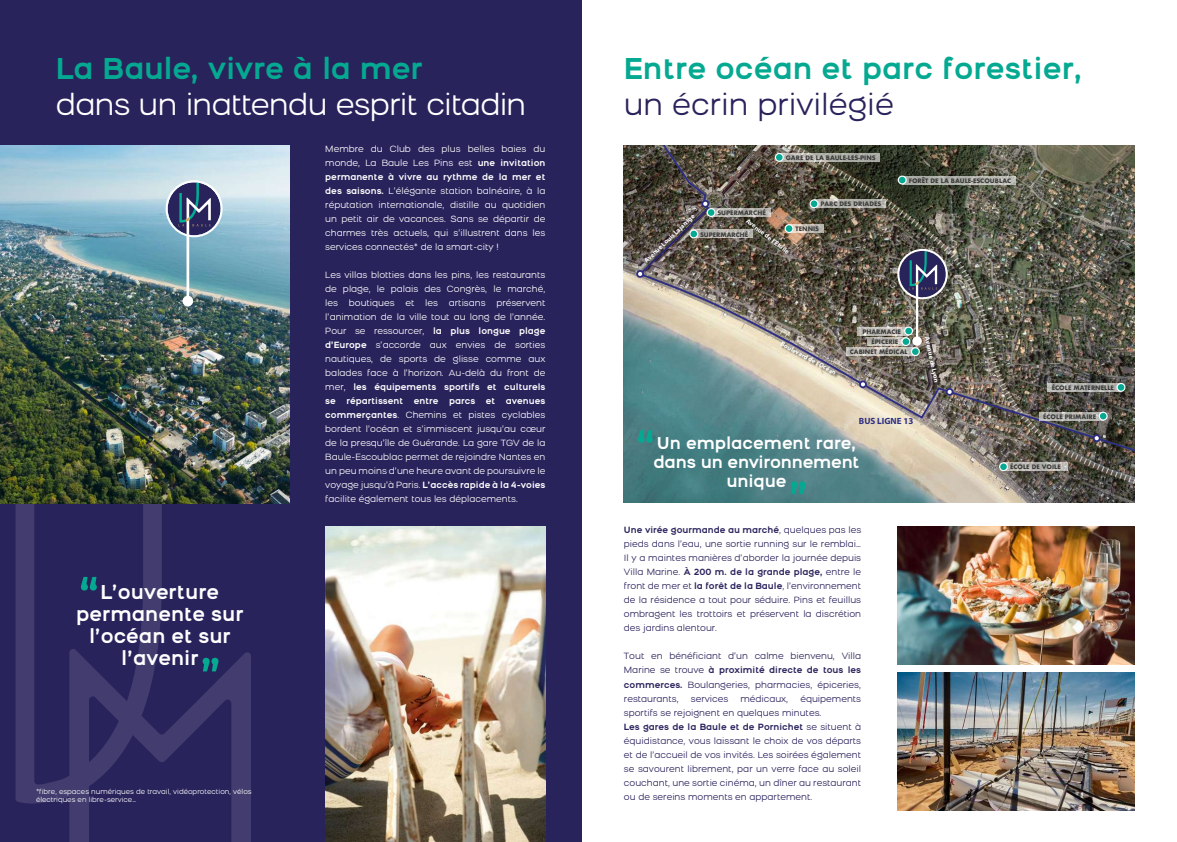
<style>
.page{position:relative;width:1177px;height:842px;background:#fff}
.page>*{position:absolute;margin:0;border:0;box-sizing:border-box;transform-origin:0 0}
.t1{font:700 30px "Bronova";color:#05a991}
.t2{font:30px "Bronova";letter-spacing:-.02em;color:#fff}
.t3{font:30px "Bronova";color:#29235c}
.t4{font:700 20px/22px "Bronova";color:#fff;text-align:center}
.t5{font:700 17px/19px "Bronova";letter-spacing:-.01em;color:#fff;text-align:center}
.t6{font:9px/14px "Bronova";color:#fff;text-align:justify}
.t7{font:9px/14px "Bronova";color:#29235c;text-align:justify}
.t8{font:700 9px "Myriad Pro";color:#2d2e83}
.t9{font:7px/8px "Bronova";color:#fff}
.t10{font:700 6.6px "Myriad Pro";color:#fff}
.t11{font:700 6px/10px "Futura";color:#3c3c3b}
.s1{font-weight:700}
</style>
<div class="page">
<div style="left:0;top:0;width:581px;height:842px;background:#29235c"></div>
<img style="left:325px;top:527px;width:220px;height:315px">
<svg style="left:16px;top:503px;width:146px;height:300px"></svg>
<svg style="left:67px;top:649px;width:184px;height:193px"></svg>
<img style="left:0;top:146px;width:289px;height:357px">
<hr style="left:186px;top:233px;width:3px;height:66px;background:#fff">
<div style="left:182px;top:296px;width:11px;height:10px;background:#fff;border-radius:50%"></div>
<div style="left:168px;top:182px;width:53px;height:53px;background:#29235c;border-radius:50%"></div>
<svg style="left:178px;top:182px;width:33px;height:53px"></svg>
<div style="left:166px;top:180px;width:57px;height:57px;border:2px solid #fff;border-radius:50%"></div>
<img style="left:624px;top:146px;width:127px;height:357px">
<svg style="left:751px;top:472px;width:383px;height:31px;background:#73837f"></svg>
<img style="left:638px;top:146px;width:496px;height:326px">
<div style="left:859px;top:380px;width:7px;height:8px;border:2px solid #2d2e83;border-radius:50%"></div>
<div style="left:636px;top:270px;width:8px;height:8px;border:2px solid #2d2e83;border-radius:50%"></div>
<div style="left:701px;top:200px;width:8px;height:8px;border:2px solid #2d2e83;border-radius:50%"></div>
<div style="left:945px;top:388px;width:8px;height:8px;border:2px solid #2d2e83;border-radius:50%"></div>
<div style="left:1092px;top:434px;width:8px;height:8px;border:2px solid #2d2e83;border-radius:50%"></div>
<svg style="left:818px;top:199px;width:67px;height:9px"></svg>
<svg style="left:783px;top:153px;width:96px;height:9px"></svg>
<svg style="left:715px;top:208px;width:55px;height:9px"></svg>
<svg style="left:708px;top:229px;width:34px;height:9px"></svg>
<svg style="left:813px;top:224px;width:10px;height:9px"></svg>
<svg style="left:857px;top:326px;width:44px;height:9px"></svg>
<svg style="left:867px;top:337px;width:34px;height:9px"></svg>
<svg style="left:1047px;top:383px;width:69px;height:9px"></svg>
<svg style="left:1039px;top:412px;width:59px;height:9px"></svg>
<svg style="left:1007px;top:462px;width:60px;height:9px"></svg>
<svg style="left:809px;top:199px;width:9px;height:9px"></svg>
<svg style="left:906px;top:176px;width:109px;height:9px"></svg>
<svg style="left:897px;top:176px;width:9px;height:9px"></svg>
<svg style="left:774px;top:153px;width:9px;height:9px"></svg>
<svg style="left:999px;top:462px;width:8px;height:9px"></svg>
<svg style="left:1116px;top:383px;width:9px;height:9px"></svg>
<svg style="left:1098px;top:412px;width:9px;height:9px"></svg>
<svg style="left:702px;top:201px;width:13px;height:16px"></svg>
<svg style="left:853px;top:347px;width:48px;height:9px"></svg>
<svg style="left:901px;top:326px;width:18px;height:30px"></svg>
<img style="left:642px;top:206px;width:66px;height:64px">
<img style="left:742px;top:217px;width:71px;height:58px">
<img style="left:920px;top:335px;width:29px;height:82px">
<img style="left:777px;top:339px;width:76px;height:50px">
<img style="left:897px;top:527px;width:237px;height:138px">
<img style="left:897px;top:673px;width:237px;height:138px">
<svg style="left:638px;top:430px;width:14px;height:13px"></svg>
<svg style="left:791px;top:481px;width:14px;height:13px"></svg>
<hr style="left:915px;top:282px;width:3px;height:57px;background:#fff">
<div style="left:912px;top:336px;width:9px;height:10px;background:#fff;border-radius:50%"></div>
<div style="left:899px;top:251px;width:46px;height:46px;background:#29235c;border-radius:50%"></div>
<svg style="left:908px;top:251px;width:29px;height:46px"></svg>
<div style="left:897px;top:249px;width:50px;height:50px;border:2px solid #fff;border-radius:50%"></div>
<h1 class="t1" style="left:56px;top:50px;width:368px">La Baule, vivre à la mer</h1>
<h1 class="t2" style="left:56px;top:86px;width:472px">dans un inattendu esprit citadin</h1>
<p class="t6" style="left:325px;top:142px;width:222px">Membre du Club des plus belles baies du monde, La Baule Les Pins est <span class="s1">une invitation permanente à vivre au rythme de la mer et des saisons.</span> L’élégante station balnéaire, à la réputation internationale, distille au quotidien un petit air de vacances. Sans se départir de charmes très actuels, qui s’illustrent dans les services connectés* de la smart-city !</p>
<p class="t6" style="left:325px;top:268px;width:222px">Les villas blotties dans les pins, les restaurants de plage, le palais des Congrès, le marché, les boutiques et les artisans préservent l’animation de la ville tout au long de l’année.<br>Pour se ressourcer, <span class="s1">la plus longue plage d’Europe</span> s’accorde aux envies de sorties nautiques, de sports de glisse comme aux balades face à l’horizon. Au-delà du front de mer, <span class="s1">les équipements sportifs et culturels se répartissent entre parcs et avenues commerçantes</span>. Chemins et pistes cyclables bordent l’océan et s’immiscent jusqu’au cœur de la presqu’île de Guérande. La gare TGV de la Baule-Escoublac permet de rejoindre Nantes en un peu moins d’une heure avant de poursuivre le voyage jusqu’à Paris. <span class="s1">L’accès rapide à la 4-voies </span>facilite également tous les déplacements.</p>
<h2 class="t4" style="left:76px;top:580px;width:169px">L’ouverture permanente sur l’océan et sur l’avenir</h2>
<p class="t9" style="left:36px;top:788px;width:217px">*fibre, espaces numériques de travail, vidéoprotection, vélos électriques en libre-service…</p>
<h1 class="t1" style="left:624px;top:50px;width:460px">Entre océan et parc forestier,</h1>
<h1 class="t3" style="left:624px;top:86px;width:271px">un écrin privilégié</h1>
<p class="t11" style="left:785px;top:152px;width:91px">GARE DE LA BAULE-LES-PINS</p>
<p class="t11" style="left:820px;top:199px;width:62px">PARC DES DRIADES</p>
<p class="t11" style="left:717px;top:208px;width:50px">SUPERMARCHÉ</p>
<p class="t11" style="left:700px;top:229px;width:50px">SUPERMARCHÉ</p>
<p class="t10" style="left:642px;top:258px;width:69px;rotate:-44deg">Avenue Louis Lajarrige</p>
<p class="t10" style="left:749px;top:217px;width:54px;rotate:37deg">Avenue de l’Étoile</p>
<p class="t11" style="left:795px;top:224px;width:25px">TENNIS</p>
<p class="t11" style="left:908px;top:175px;width:104px">FORÊT DE LA BAULE-ESCOUBLAC</p>
<p class="t11" style="left:862px;top:326px;width:40px">PHARMACIE</p>
<p class="t10" style="left:783px;top:339px;width:64px;rotate:29deg">Boulevard de l’Océan</p>
<p class="t11" style="left:849px;top:337px;width:59px;text-indent:22px">ÉPICERIE<br>CABINET MÉDICAL</p>
<p class="t10" style="left:931px;top:336px;width:48px;rotate:78deg">Avenue de Lyon</p>
<p class="t8" style="left:858px;top:415px;width:56px">BUS LIGNE 13</p>
<p class="t11" style="left:1051px;top:383px;width:64px">ÉCOLE MATERNELLE</p>
<p class="t11" style="left:1043px;top:411px;width:55px">ÉCOLE PRIMAIRE</p>
<h3 class="t5" style="left:653px;top:433px;width:208px">Un emplacement rare, dans un environnement unique</h3>
<p class="t7" style="left:624px;top:523px;width:239px"><span class="s1">Une virée gourmande au marché</span>, quelques pas les pieds dans l’eau, une sortie running sur le remblai… Il y a maintes manières d’aborder la journée depuis Villa Marine. <span class="s1">À 200 m. de la grande plage,</span> entre le front de mer et <span class="s1">la forêt de la Baule</span>, l’environnement de la résidence a tout pour séduire. Pins et feuillus ombragent les trottoirs et préservent la discrétion des jardins alentour.</p>
<p class="t7" style="left:624px;top:649px;width:239px">Tout en bénéficiant d’un calme bienvenu, Villa Marine se trouve <span class="s1">à proximité directe de tous les commerces.</span> Boulangeries, pharmacies, épiceries, restaurants,</p>
<p class="t7" style="left:624px;top:691px;width:239px;text-align:left;text-indent:176px">équipements sportifs se rejoignent en quelques minutes.<br><span class="s1">Les gares de la Baule et de Pornichet</span> se situent à équidistance, vous laissant le choix de vos départs et de l’accueil de vos invités. Les soirées également se savourent librement, par un verre face au soleil couchant, une sortie cinéma, un dîner au restaurant ou de sereins moments en appartement.</p>
<p class="t7" style="left:690px;top:691px;width:39px">services</p>
<p class="t7" style="left:740px;top:691px;width:49px">médicaux,</p>
<p class="t11" style="left:1009px;top:462px;width:52px">ÉCOLE DE VOILE</p>
</div>
